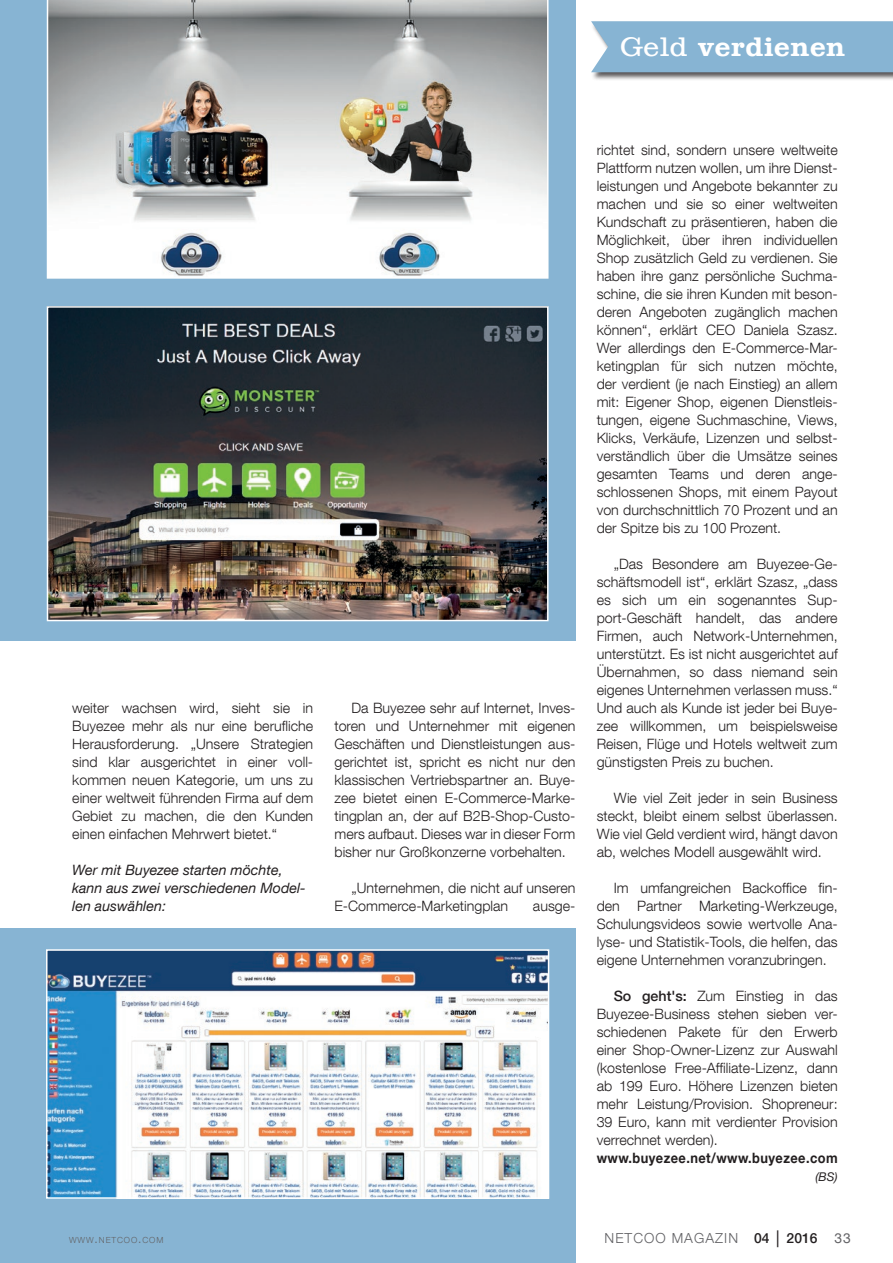
<style>
.page{position:relative;width:893px;height:1263px;background:#fff}
.page>*{position:absolute;margin:0;border:0;box-sizing:border-box;transform-origin:0 0}
.t1{font:700 27px "Clarendon";letter-spacing:.025em;color:#fff}
.t2{font:300 14.25px/18px "Helvetica Neue LT Com";color:#231f20;text-align:justify}
.t3{font:italic 14.25px/18px "Helvetica Neue LT Com";color:#231f20}
.t4{font:700 14.25px "Helvetica Neue LT Com";letter-spacing:.035em;color:#231f20;scale:.9 1}
.t5{font:300 13.8px "Helvetica Neue LT Com";letter-spacing:.075em;color:#636366}
.t6{font:italic 12px "Helvetica Neue LT Com";color:#231f20}
.t7{font:300 8.4px "Helvetica Neue LT Com";letter-spacing:.105em;color:#636366}
.s1{font-weight:400}
.s2{font-weight:500}
.s3{font-size:12px}
.s4{font-weight:500;color:#231f20}
.s5{font-family:"Arial";font-weight:400;color:#231f20}
</style>
<div class="page">
<div style="left:0;top:0;width:575px;height:641px;background:#87b4d3"></div>
<div style="left:0;top:929px;width:575px;height:334px;background:#87b4d3"></div>
<div style="left:591px;top:21px;width:302px;height:60px;background:#231f20;opacity:.75"></div>
<div style="left:591px;top:21px;width:302px;height:51px;background:#87b4d3"></div>
<img style="left:50px;top:309px;width:496px;height:309px">
<div style="left:47px;top:306px;width:502px;height:315px;border:2px solid #fff"></div>
<img style="left:49px;top:952px;width:497px;height:244px">
<div style="left:46px;top:949px;width:503px;height:250px;border:2px solid #fff"></div>
<svg style="left:47px;top:0;width:502px;height:279px"></svg>
<h1 class="t1" style="left:620px;top:31px;width:226px"><span class="s1">Geld</span> verdienen</h1>
<p class="t2" style="left:72px;top:698px;width:242px">weiter wachsen wird, sieht sie in Buyezee mehr als nur eine berufliche Herausforderung. „Unsere Strategien sind klar ausgerichtet in einer voll&shy;kommen neuen Kategorie, um uns zu einer weltweit führenden Firma auf dem Gebiet zu machen, die den Kunden einen einfachen Mehrwert bietet.“</p>
<p class="t3" style="left:72px;top:860px;width:235px">Wer mit Buyezee starten möchte, kann aus zwei verschiedenen Model&shy;len auswählen:</p>
<p class="t2" style="left:334px;top:698px;width:242px;text-indent:17px">Da Buyezee sehr auf Internet, Inves&shy;toren und Unternehmer mit eigenen Geschäften und Dienstleistungen aus&shy;gerichtet ist, spricht es nicht nur den klassischen Vertriebspartner an. Buye&shy;zee bietet einen E-Commerce-Marke&shy;tingplan an, der auf B2B-Shop-Custo&shy;mers aufbaut. Dieses war in dieser Form bisher nur Großkonzerne vorbehalten.</p>
<p class="t2" style="left:334px;top:878px;width:242px;text-indent:17px">„Unternehmen, die nicht auf unseren<br>E-Commerce-Marketingplan</p>
<p class="t2" style="left:533px;top:896px;width:44px">ausge-</p>
<p class="t2" style="left:597px;top:140px;width:242px">richtet sind, sondern unsere weltweite Plattform nutzen wollen, um ihre Dienst&shy;leistungen und Angebote bekannter zu machen und sie so einer weltweiten Kundschaft zu präsentieren, haben die Möglichkeit, über ihren individuellen Shop zusätzlich Geld zu verdienen. Sie haben ihre ganz persönliche Suchma&shy;schine, die sie ihren Kunden mit beson&shy;deren Angeboten zugänglich machen können“, erklärt CEO Daniela Szasz.<br>Wer allerdings den E-Commerce-Mar&shy;ketingplan für sich nutzen möchte, der verdient (je nach Einstieg) an allem mit: Eigener Shop, eigenen Dienstleis&shy;tungen, eigene Suchmaschine, Views, Klicks, Verkäufe, Lizenzen und selbst&shy;verständlich über die Umsätze seines gesamten Teams und deren ange&shy;schlossenen Shops, mit einem Payout von durchschnittlich 70 Prozent und an der Spitze bis zu 100 Prozent.</p>
<p class="t2" style="left:597px;top:554px;width:242px;text-indent:17px">„Das Besondere am Buyezee-Ge&shy;schäftsmodell ist“, erklärt Szasz, „dass es sich um ein sogenanntes Sup&shy;port-Geschäft handelt, das andere Firmen, auch Network-Unternehmen, unterstützt. Es ist nicht ausgerichtet auf Übernahmen, so dass niemand sein eigenes Unternehmen verlassen muss.“ Und auch als Kunde ist jeder bei Buye&shy;zee willkommen, um beispielsweise Reisen, Flüge und Hotels weltweit zum günstigsten Preis zu buchen.</p>
<p class="t2" style="left:597px;top:788px;width:242px;text-indent:17px">Wie viel Zeit jeder in sein Business steckt, bleibt einem selbst überlassen.<br>Wie viel Geld verdient wird, hängt davon ab, welches Modell ausgewählt wird.</p>
<p class="t2" style="left:597px;top:878px;width:242px;text-indent:17px">Im umfangreichen Backoffice fin&shy;den Partner Marketing-Werkzeuge, Schulungsvideos sowie wertvolle Ana&shy;lyse- und Statistik-Tools, die helfen, das eigene Unternehmen voranzubringen.</p>
<p class="t2" style="left:597px;top:986px;width:242px;text-indent:17px"><span class="s2">So geht's:</span> Zum Einstieg in das Buyezee-Business stehen sieben ver&shy;schiedenen Pakete für den Erwerb einer Shop-Owner-Lizenz zur Auswahl (kostenlose Free-Affiliate-Lizenz, dann ab 199 Euro. Höhere Lizenzen bieten mehr Leistung/Provision. Shopreneur:<br>39 Euro, kann mit verdienter Provision verrechnet werden).</p>
<p class="t4" style="left:597px;top:1149px;width:269px">www.buyezee.net/www.buyezee.com</p>
<p class="t6" style="left:815px;top:1169px;width:24px">(BS)</p>
<p class="t7" style="left:69px;top:1234px;width:96px">WWW<span class="s3">.</span>NETCOO<span class="s3">.</span>COM</p>
<p class="t5" style="left:604px;top:1229px;width:248px">NETCOO MAGAZIN <span class="s4">04</span> <span class="s5">│</span> <span class="s4">2016</span> <span class="s1">33</span></p>
</div>
